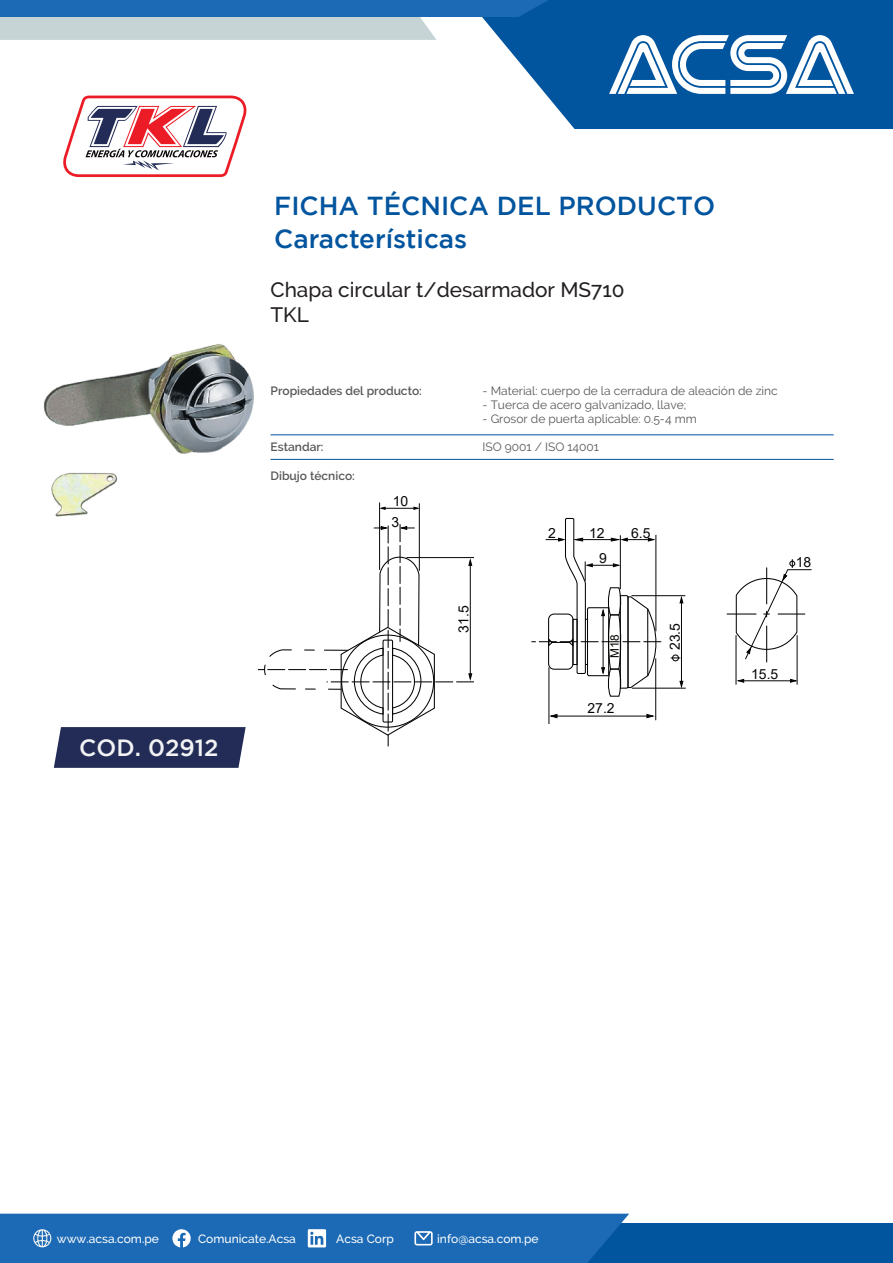
<style>
.page{position:relative;width:893px;height:1263px;background:#fff}
.page>*{position:absolute;margin:0;border:0;box-sizing:border-box;transform-origin:0 0}
.t1{font:500 26.1px "Gotham";color:#01549e}
.t2{font:500 23.4px "Gotham";color:#f2f3f4}
.t3{font:500 20.85px/24.9px "Raleway";color:#231f20}
.t4{font:13.95px/20.9px "Arial";color:#050504}
.t5{font:12px "Raleway";color:#57585a}
.t6{font:500 12px "Raleway";color:#fff}
.t7{font:600 12px "Raleway";color:#57585a}
.t8{font:11.85px "Arial";color:#050504}
</style>
<div class="page">
<img style="left:43px;top:344px;width:211px;height:173px">
<svg style="left:54px;top:727px;width:192px;height:41px;background:#2b355d"></svg>
<svg style="left:501px;top:0;width:392px;height:129px;background:#1863a6"></svg>
<svg style="left:609px;top:35px;width:245px;height:59px"></svg>
<svg style="left:0;top:0;width:549px;height:40px;background:#75a1c7"></svg>
<div style="left:315px;top:1223px;width:578px;height:40px;background:#01549e"></div>
<div style="left:0;top:1214px;width:629px;height:49px;background:#1c6ab5"></div>
<svg style="left:63px;top:96px;width:184px;height:81px"></svg>
<hr style="left:419px;top:503px;width:1px;height:68px;background:#050504">
<hr style="left:379px;top:502px;width:1px;height:68px;background:#050504">
<hr style="left:382px;top:508px;width:34px;height:1px;background:#050504">
<svg style="left:380px;top:506px;width:6px;height:4px"></svg>
<svg style="left:413px;top:506px;width:6px;height:4px"></svg>
<svg style="left:258px;top:524px;width:216px;height:222px"></svg>
<hr style="left:766px;top:626px;width:1px;height:36px;background:#050504">
<hr style="left:736px;top:635px;width:1px;height:50px;background:#050504">
<hr style="left:797px;top:635px;width:1px;height:50px;background:#050504">
<svg style="left:790px;top:679px;width:6px;height:4px"></svg>
<svg style="left:738px;top:679px;width:6px;height:4px"></svg>
<hr style="left:742px;top:680px;width:50px;height:1px;background:#050504">
<svg style="left:727px;top:559px;width:85px;height:101px"></svg>
<hr style="left:655px;top:658px;width:1px;height:62px;background:#050504">
<hr style="left:549px;top:667px;width:1px;height:57px;background:#050504">
<hr style="left:631px;top:595px;width:54px;height:1px;background:#050504">
<hr style="left:632px;top:688px;width:54px;height:1px;background:#050504">
<svg style="left:531px;top:517px;width:130px;height:180px"></svg>
<svg style="left:679px;top:597px;width:5px;height:6px"></svg>
<svg style="left:679px;top:681px;width:5px;height:6px"></svg>
<hr style="left:681px;top:600px;width:1px;height:83px;background:#050504">
<svg style="left:550px;top:714px;width:8px;height:4px"></svg>
<svg style="left:646px;top:714px;width:8px;height:4px"></svg>
<hr style="left:554px;top:716px;width:95px;height:1px;background:#050504">
<div style="left:672px;top:654px;width:7px;height:7px;border:1px solid #050504;border-radius:50%"></div>
<hr style="left:271px;top:434px;width:563px;height:1px;background:#01549e">
<hr style="left:271px;top:459px;width:563px;height:1px;background:#01549e">
<h2 class="t2" style="left:79px;top:734px;width:141px">COD. 02912</h2>
<h1 class="t1" style="left:274px;top:191px;width:442px">FICHA TÉCNICA DEL PRODUCTO</h1>
<h1 class="t1" style="left:274px;top:224px;width:194px">Características</h1>
<h3 class="t3" style="left:271px;top:277px;width:355px">Chapa circular t/desarmador MS710<br>TKL</h3>
<p class="t7" style="left:271px;top:384px;width:153px">Propiedades del producto:</p>
<p class="t5" style="left:483px;top:383px;width:297px">- Material: cuerpo de la cerradura de aleación de zinc</p>
<p class="t5" style="left:483px;top:398px;width:205px">- Tuerca de acero galvanizado, llave;</p>
<p class="t5" style="left:483px;top:412px;width:216px">- Grosor de puerta aplicable: 0.5-4 mm</p>
<p class="t7" style="left:271px;top:440px;width:55px">Estandar:</p>
<p class="t5" style="left:483px;top:440px;width:118px">ISO 9001 / ISO 14001</p>
<p class="t7" style="left:271px;top:469px;width:86px">Dibujo técnico:</p>
<p class="t4" style="left:391px;top:490px;width:18px">10<br>3</p>
<p class="t4" style="left:453px;top:633px;width:29px;rotate:-90deg">31.5</p>
<p class="t4" style="left:548px;top:523px;width:9px">2</p>
<p class="t4" style="left:589px;top:523px;width:17px">12</p>
<p class="t4" style="left:631px;top:522px;width:21px">6.5</p>
<p class="t4" style="left:599px;top:548px;width:9px">9</p>
<p class="t8" style="left:606px;top:658px;width:24px;rotate:-90deg">M18</p>
<p class="t4" style="left:587px;top:698px;width:29px">27.2</p>
<p class="t4" style="left:664px;top:650px;width:29px;rotate:-90deg">23.5</p>
<p class="t4" style="left:751px;top:663px;width:29px">15.5</p>
<p class="t4" style="left:796px;top:552px;width:17px">18</p>
<p class="t6" style="left:57px;top:1232px;width:104px">www.acsa.com.pe</p>
<p class="t6" style="left:198px;top:1232px;width:99px">Comunicate.Acsa</p>
<p class="t6" style="left:336px;top:1232px;width:59px">Acsa Corp</p>
<p class="t6" style="left:437px;top:1232px;width:103px">info@acsa.com.pe</p>
</div>
